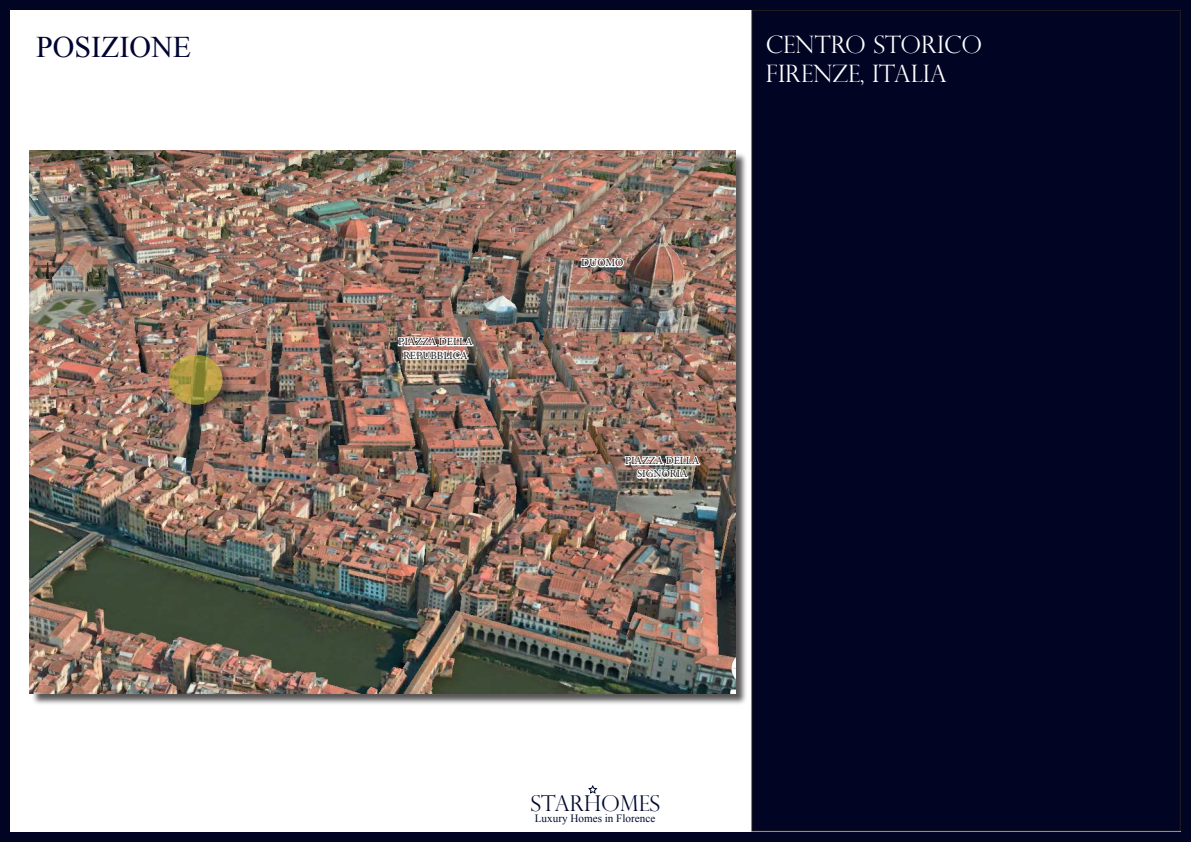
<style>
.page{position:relative;width:1191px;height:842px;background:#fff}
.page>*{position:absolute;margin:0;border:0;box-sizing:border-box;transform-origin:0 0}
.t1{font:30px "Times New Roman";color:#010431}
.t2{font:300 24px "Perpetua Titling";color:#fff}
.t3{font:300 21.8px "Perpetua Titling";color:#010a2f}
.t4{font:11.2px "Times New Roman";color:#010a2f}
.t5{font:11px "Minion Pro";color:#231f20}
</style>
<div class="page">
<div style="left:0;top:0;width:1191px;height:842px;border:10px solid #010423"></div>
<div style="left:752px;top:10px;width:428px;height:821px;background:#010423"></div>
<svg style="left:588px;top:786px;width:9px;height:7px"></svg>
<div style="left:31px;top:152px;width:716px;height:554px;background:#231f20;opacity:.75"></div>
<img style="left:30px;top:151px;width:705px;height:542px">
<div style="left:171px;top:356px;width:64px;height:61px;background:#231f20;opacity:.75"></div>
<svg style="left:169px;top:355px;width:53px;height:49px;background:#a7963f"></svg>
<div style="left:169px;top:355px;width:54px;height:50px;border:1px solid #c5b92f;border-radius:50%"></div>
<img style="left:579px;top:150px;width:46px;height:261px">
<img style="left:397px;top:327px;width:77px;height:34px">
<img style="left:623px;top:435px;width:78px;height:46px">
<p class="t1" style="left:36px;top:27px;width:156px">POSIZIONE</p>
<p class="t2" style="left:765px;top:30px;width:218px">CENTRO STORICO</p>
<p class="t2" style="left:765px;top:59px;width:182px">fIRENZE, ITALIA</p>
<p class="t5" style="left:398px;top:334px;width:76px">PIAZZA DELLA</p>
<p class="t5" style="left:403px;top:348px;width:66px">REPUBBLICA</p>
<p class="t5" style="left:581px;top:255px;width:44px">DUOMO</p>
<p class="t5" style="left:625px;top:453px;width:76px">PIAZZA DELLA</p>
<p class="t5" style="left:637px;top:467px;width:52px">SIGNORIA</p>
<h3 class="t3" style="left:531px;top:790px;width:131px">STARHOMES</h3>
<p class="t4" style="left:535px;top:811px;width:122px">Luxury Homes in Florence</p>
</div>
